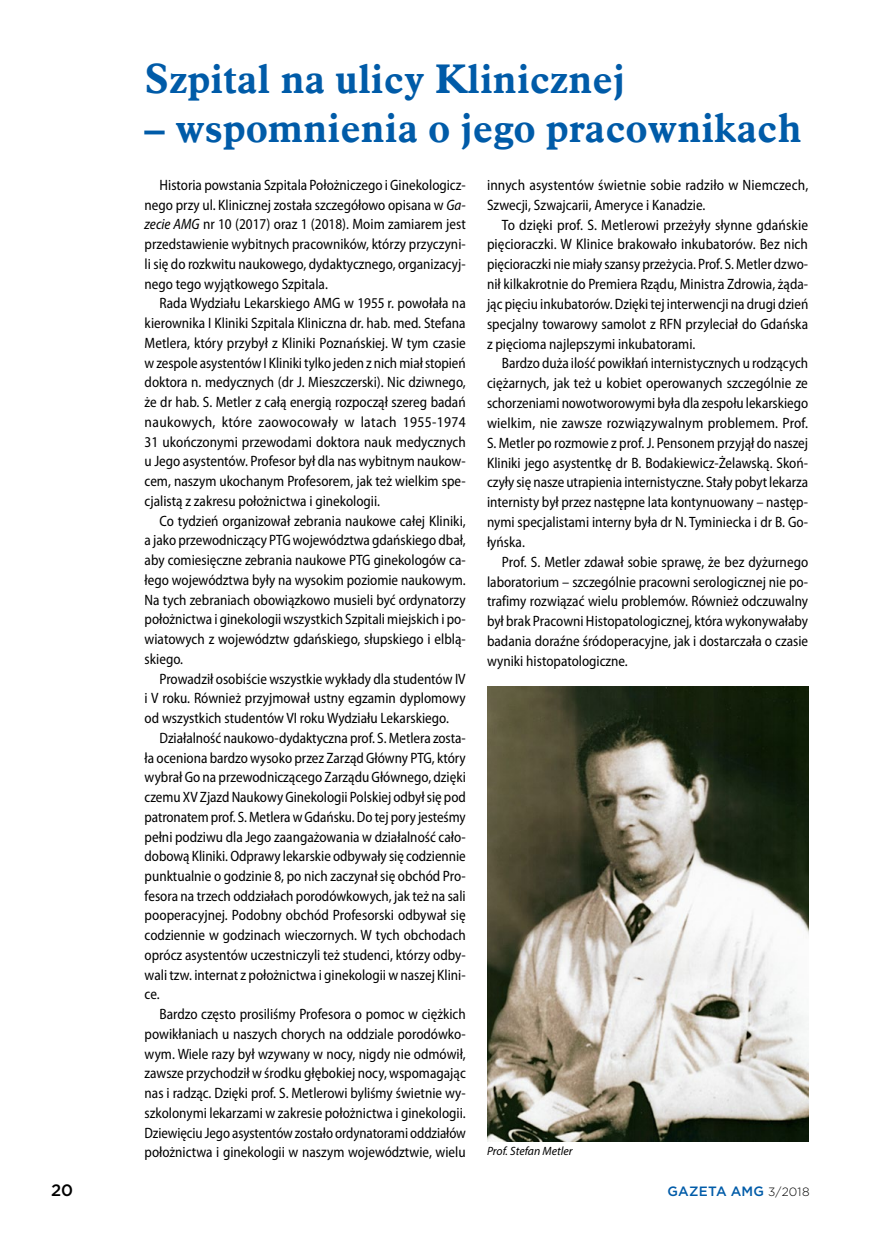
<style>
.page{position:relative;width:872px;height:1234px;background:#fff}
.page>*{position:absolute;margin:0;border:0;box-sizing:border-box;transform-origin:0 0}
.t1{font:700 40.5px "Aldine 721 EU";letter-spacing:.005em;color:#005ba8}
.t2{font:500 16.5px "Gotham";color:#000}
.t3{font:semi-condensed 15px/19.8px "Myriad Pro";color:#000;text-align:justify;scale:.96 1}
.t4{font:semi-condensed 15px/19.8px "Myriad Pro";color:#000}
.t5{font:500 13.5px "Gotham";letter-spacing:.015em;color:#005ba8}
.t6{font:italic 12px "Myriad Pro";color:#000}
.s1{font-style:italic}
.s2{font-weight:300;font-size:12px;color:#000}
</style>
<div class="page">
<img style="left:487px;top:686px;width:321px;height:455px">
<h1 class="t1" style="left:145px;top:54px;width:482px">Szpital na ulicy Klinicznej</h1>
<h1 class="t1" style="left:145px;top:103px;width:658px">– wspomnienia o jego pracownikach</h1>
<p class="t4" style="left:487px;top:175px;width:323px">innych asystentów świetnie sobie radziło w Niemczech,<br>Szwecji, Szwajcarii, Ameryce i Kanadzie.</p>
<p class="t4" style="left:487px;top:214px;width:323px;text-align:justify;text-indent:15px">To dzięki prof. S. Metlerowi przeżyły słynne gdańskie pięcioraczki. W Klinice brakowało inkubatorów. Bez nich pięcioraczki nie miały szansy przeżycia. Prof. S. Metler dzwo&shy;nił kilkakrotnie do Premiera Rządu, Ministra Zdrowia, żąda&shy;jąc pięciu inkubatorów. Dzięki tej interwencji na drugi dzień specjalny towarowy samolot z RFN przyleciał do Gdańska z pięcioma najlepszymi inkubatorami.</p>
<p class="t3" style="left:487px;top:353px;width:336px;text-indent:15px">Bardzo duża ilość powikłań internistycznych u rodzących ciężarnych, jak też u kobiet operowanych szczególnie ze schorzeniami nowotworowymi była dla zespołu lekarskiego wielkim, nie zawsze rozwiązywalnym problemem. Prof.<br>S. Metler po rozmowie z prof. J. Pensonem przyjął do naszej Kliniki jego asystentkę dr B. Bodakiewicz-Żelawską. Skoń&shy;czyły się nasze utrapienia internistyczne. Stały pobyt lekarza internisty był przez następne lata kontynuowany – następ&shy;nymi specjalistami interny była dr N. Tyminiecka i dr B. Go&shy;łyńska.</p>
<p class="t3" style="left:487px;top:551px;width:336px;text-indent:15px">Prof. S. Metler zdawał sobie sprawę, że bez dyżurnego laboratorium – szczególnie pracowni serologicznej nie po&shy;trafimy rozwiązać wielu problemów. Również odczuwalny był brak Pracowni Histopatologicznej, która wykonywałaby badania doraźne śródoperacyjne, jak i dostarczała o czasie wyniki histopatologiczne.</p>
<p class="t3" style="left:145px;top:175px;width:336px;text-indent:15px">Historia powstania Szpitala Położniczego i Ginekologicz&shy;nego przy ul. Klinicznej została szczegółowo opisana w <span class="s1">Ga&shy;zecie AMG</span> nr 10 (2017) oraz 1 (2018). Moim zamiarem jest przedstawienie wybitnych pracowników, którzy przyczyni&shy;li się do rozkwitu naukowego, dydaktycznego, organizacyj&shy;nego tego wyjątkowego Szpitala.</p>
<p class="t3" style="left:145px;top:293px;width:336px;text-indent:15px">Rada Wydziału Lekarskiego AMG w 1955 r. powołała na kierownika I Kliniki Szpitala Kliniczna dr. hab. med. Stefana Metlera, który przybył z Kliniki Poznańskiej. W tym czasie w zespole asystentów I Kliniki tylko jeden z nich miał stopień doktora n. medycznych (dr J. Mieszczerski). Nic dziwnego, że dr hab. S. Metler z całą energią rozpoczął szereg badań naukowych, które zaowocowały w latach 1955-1974<br>31 ukończonymi przewodami doktora nauk medycznych u Jego asystentów. Profesor był dla nas wybitnym naukow&shy;cem, naszym ukochanym Profesorem, jak też wielkim spe&shy;cjalistą z zakresu położnictwa i ginekologii.</p>
<p class="t3" style="left:145px;top:510px;width:336px;text-indent:15px">Co tydzień organizował zebrania naukowe całej Kliniki, a jako przewodniczący PTG województwa gdańskiego dbał, aby comiesięczne zebrania naukowe PTG ginekologów ca&shy;łego województwa były na wysokim poziomie naukowym.<br>Na tych zebraniach obowiązkowo musieli być ordynatorzy położnictwa i ginekologii wszystkich Szpitali miejskich i po&shy;wiatowych z województw gdańskiego, słupskiego i elblą&shy;skiego.</p>
<p class="t3" style="left:145px;top:668px;width:336px;text-indent:15px">Prowadził osobiście wszystkie wykłady dla studentów IV i V roku. Również przyjmował ustny egzamin dyplomowy od wszystkich studentów VI roku Wydziału Lekarskiego.</p>
<p class="t3" style="left:145px;top:727px;width:336px;text-indent:15px">Działalność naukowo-dydaktyczna prof. S. Metlera zosta&shy;ła oceniona bardzo wysoko przez Zarząd Główny PTG, który wybrał Go na przewodniczącego Zarządu Głównego, dzięki czemu XV Zjazd Naukowy Ginekologii Polskiej odbył się pod patronatem prof. S. Metlera w Gdańsku. Do tej pory jesteśmy pełni podziwu dla Jego zaangażowania w działalność cało&shy;dobową Kliniki. Odprawy lekarskie odbywały się codziennie punktualnie o godzinie 8, po nich zaczynał się obchód Pro&shy;fesora na trzech oddziałach porodówkowych, jak też na sali pooperacyjnej. Podobny obchód Profesorski odbywał się codziennie w godzinach wieczornych. W tych obchodach oprócz asystentów uczestniczyli też studenci, którzy odby&shy;wali tzw. internat z położnictwa i ginekologii w naszej Klini&shy;ce.</p>
<p class="t3" style="left:145px;top:1003px;width:336px;text-indent:15px">Bardzo często prosiliśmy Profesora o pomoc w ciężkich powikłaniach u naszych chorych na oddziale porodówko&shy;wym. Wiele razy był wzywany w nocy, nigdy nie odmówił, zawsze przychodził w środku głębokiej nocy, wspomagając nas i radząc. Dzięki prof. S. Metlerowi byliśmy świetnie wy&shy;szkolonymi lekarzami w zakresie położnictwa i ginekologii.<br>Dziewięciu Jego asystentów zostało ordynatorami oddziałów położnictwa i ginekologii w naszym województwie, wielu</p>
<p class="t6" style="left:487px;top:1142px;width:87px">Prof. Stefan Metler</p>
<p class="t2" style="left:51px;top:1179px;width:24px">20</p>
<p class="t5" style="left:667px;top:1182px;width:143px">GAZETA AMG <span class="s2">3/2018</span></p>
</div>
